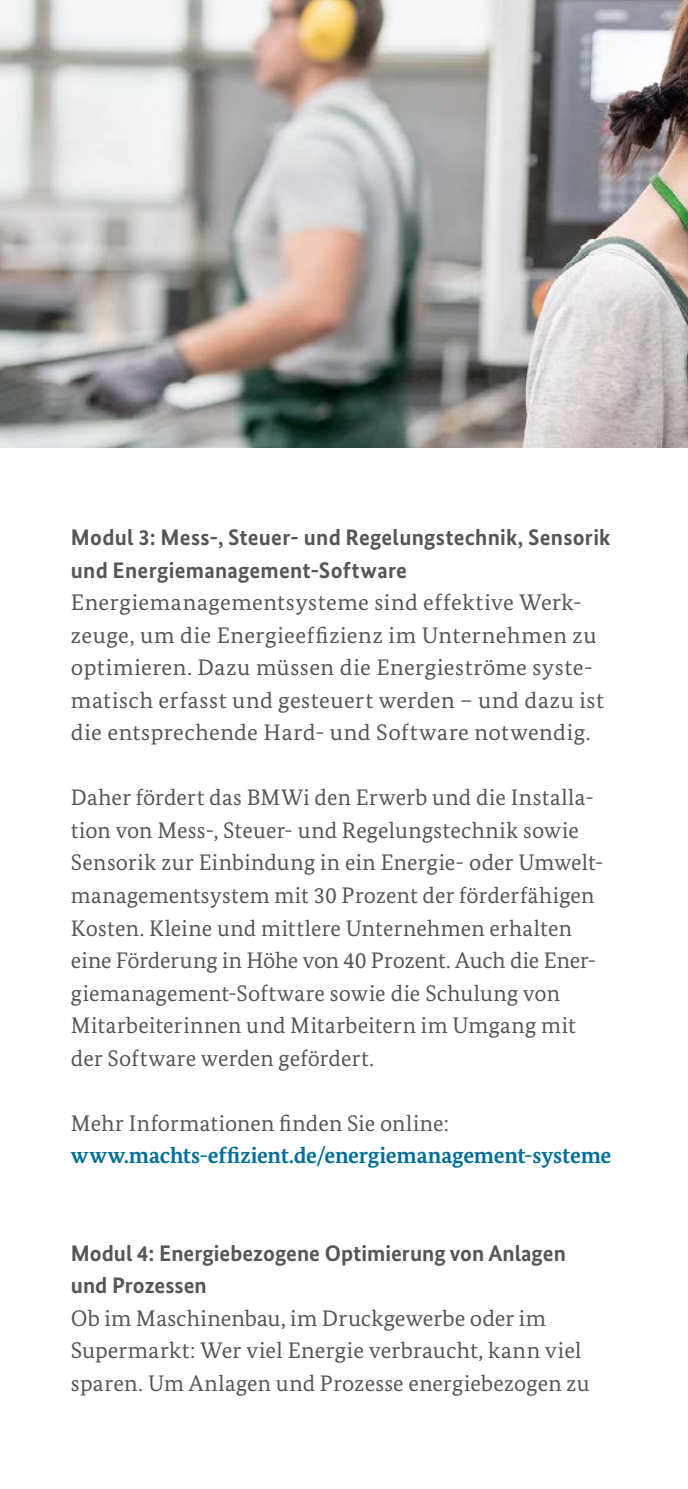
<style>
.page{position:relative;width:688px;height:1489px;background:#fff}
.page>*{position:absolute;margin:0;border:0;box-sizing:border-box;transform-origin:0 0}
.t1{font:22.5px/32.5px "Bundes Serif";letter-spacing:.01em;color:#565656}
.t2{font:700 22.5px/32.5px "Bundes Sans";letter-spacing:.01em;color:#565656}
.t3{font:700 22.5px "Bundes Serif";letter-spacing:-.01em;color:#006e97}
</style>
<div class="page">
<img style="left:0;top:0;width:687px;height:448px">
<h3 class="t2" style="left:71px;top:521px;width:541px">Modul 3: Mess-, Steuer- und Regelungstechnik, Sensorik und Energiemanagement-Software</h3>
<p class="t1" style="left:71px;top:586px;width:534px">Energiemanagementsysteme sind effektive Werk&shy;zeuge, um die Energieeffizienz im Unternehmen zu optimieren. Dazu müssen die Energieströme syste&shy;matisch erfasst und gesteuert werden – und dazu ist die entsprechende Hard- und Software notwendig.</p>
<p class="t1" style="left:71px;top:781px;width:534px">Daher fördert das BMWi den Erwerb und die Installa&shy;tion von Mess-, Steuer- und Regelungstechnik sowie Sensorik zur Einbindung in ein Energie- oder Umwelt&shy;managementsystem mit 30 Prozent der förderfähigen Kosten. Kleine und mittlere Unternehmen erhalten eine Förderung in Höhe von 40 Prozent. Auch die Ener&shy;giemanagement-Software sowie die Schulung von Mitarbeiterinnen und Mitarbeitern im Umgang mit der Software werden gefördert.</p>
<p class="t1" style="left:71px;top:1106px;width:379px">Mehr Informationen finden Sie online:</p>
<p class="t3" style="left:71px;top:1141px;width:542px">www.machts-effizient.de/energiemanagement-systeme</p>
<h3 class="t2" style="left:71px;top:1236px;width:496px">Modul 4: Energiebezogene Optimierung von Anlagen und Prozessen</h3>
<p class="t1" style="left:71px;top:1301px;width:520px">Ob im Maschinenbau, im Druckgewerbe oder im<br>Supermarkt: Wer viel Energie verbraucht, kann viel sparen. Um Anlagen und Prozesse energiebezogen zu</p>
</div>
